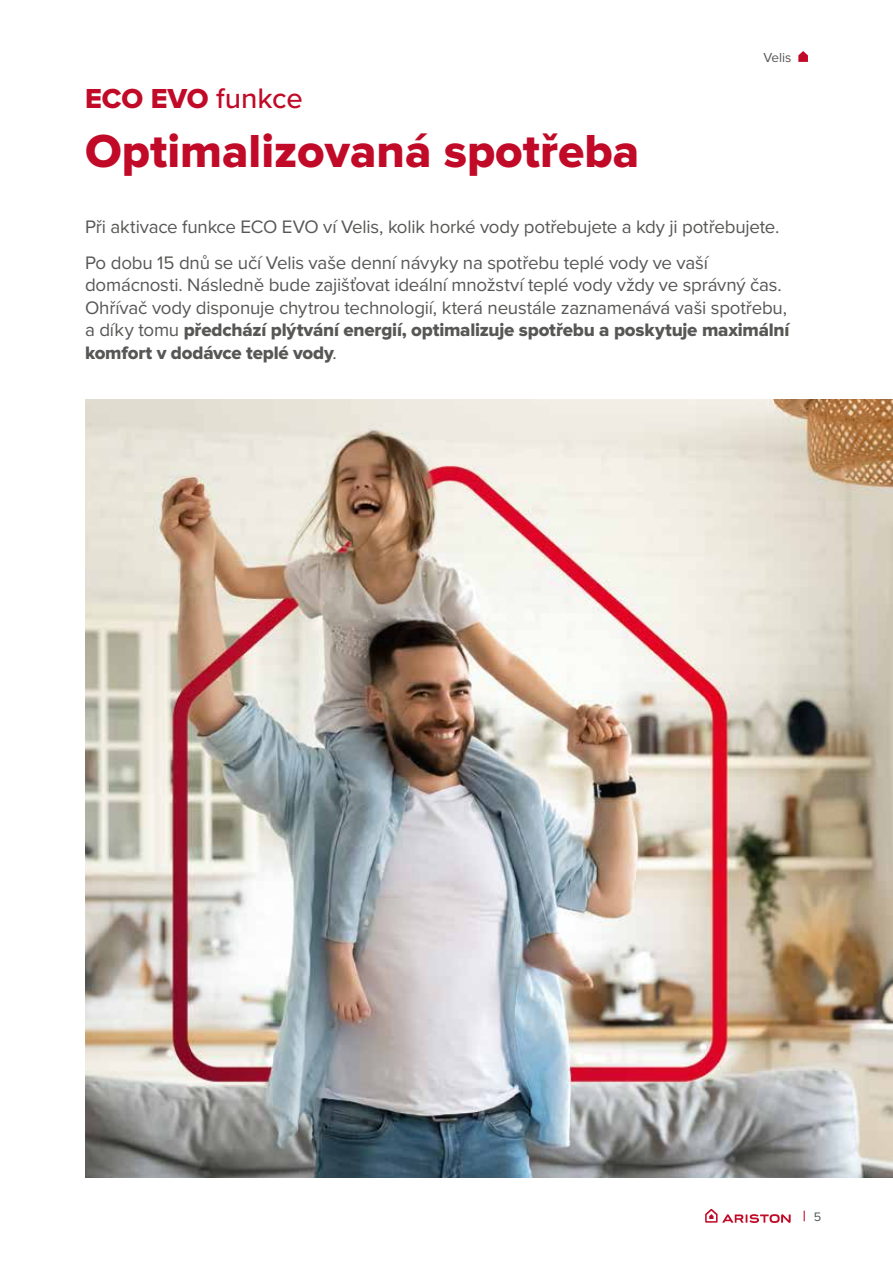
<style>
.page{position:relative;width:893px;height:1263px;background:#fff}
.page>*{position:absolute;margin:0;border:0;box-sizing:border-box;transform-origin:0 0}
.t1{font:48px "Proxima Nova Extrabld";color:#c10a27}
.t2{font:28.5px "Proxima Nova Extrabld";color:#c10a27}
.t3{font:18.75px/35.2px "Proxima Nova";letter-spacing:-.01em;color:#575756}
.t4{font:18.75px/22.5px "Proxima Nova Extrabld";letter-spacing:-.01em;color:#575756}
.t5{font:600 15px "Proxima Nova";color:#c10a27}
.t6{font:13.5px "Proxima Nova";color:#575756}
.s1{font-family:"Proxima Nova";font-weight:500;font-size:29.25px}
.s2{font-family:"Proxima Nova"}
.s3{font-weight:400;font-size:12.75px;color:#575756}
</style>
<div class="page">
<img style="left:85px;top:399px;width:808px;height:779px">
<svg style="left:705px;top:1209px;width:86px;height:14px"></svg>
<svg style="left:798px;top:51px;width:10px;height:11px"></svg>
<h2 class="t2" style="left:85px;top:82px;width:219px">ECO EVO <span class="s1">funkce</span></h2>
<h1 class="t1" style="left:85px;top:124px;width:556px">Optimalizovaná spotřeba</h1>
<p class="t6" style="left:763px;top:47px;width:30px">Velis</p>
<p class="t3" style="left:85px;top:209px;width:696px">Při aktivace funkce ECO EVO ví Velis, kolik horké vody potřebujete a kdy ji potřebujete.<br>Po dobu 15 dnů se učí Velis vaše denní návyky na spotřebu teplé vody ve vaší</p>
<p class="t3" style="left:85px;top:273px;width:703px;line-height:22.5px">domácnosti. Následně bude zajišťovat ideální množství teplé vody vždy ve správný čas.<br>Ohřívač vody disponuje chytrou technologií, která neustále zaznamenává vaši spotřebu,</p>
<p class="t4" style="left:85px;top:319px;width:706px"><span class="s2">a díky tomu</span> předchází plýtvání energií, optimalizuje spotřebu a poskytuje maximální komfort v dodávce teplé vody<span class="s2">.</span></p>
<p class="t5" style="left:803px;top:1205px;width:20px">| <span class="s3">5</span></p>
</div>
